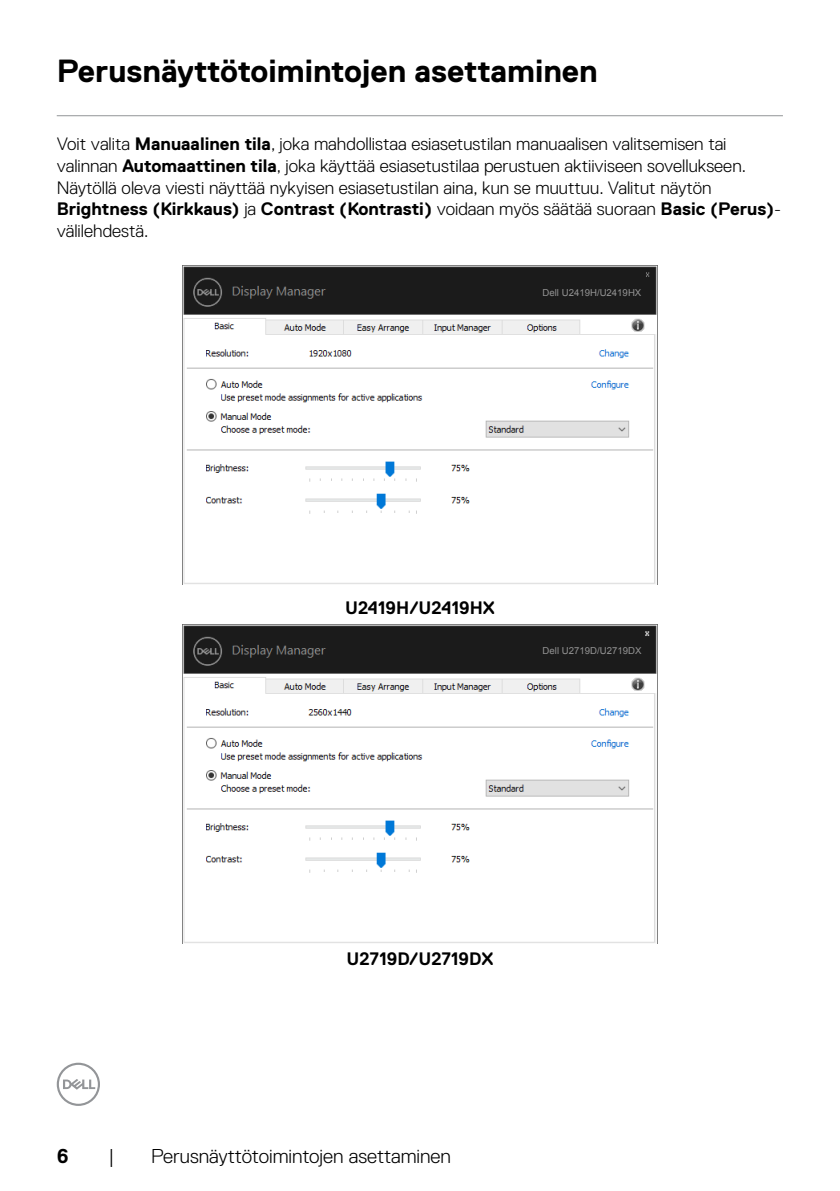
<style>
.page{position:relative;width:840px;height:1191px;background:#fff}
.page>*{position:absolute;margin:0;border:0;box-sizing:border-box;transform-origin:0 0}
.t1{font:700 32px "Dell Replica";color:#000}
.t2{font:300 20px "Dell Replica";color:#000}
.t3{font:700 20px "Dell Replica";color:#000}
.t4{font:300 18px/21.6px "Dell Replica";color:#000}
.t5{font:700 18px "Dell Replica";color:#000}
.t6{font:9.6px "Arial";color:#939393}
.s1{font-weight:700}
</style>
<div class="page">
<svg style="left:57px;top:1062px;width:43px;height:44px"></svg>
<hr style="left:57px;top:115px;width:725px;height:1px;background:#939598">
<img style="left:182px;top:265px;width:475px;height:320px">
<div style="left:539px;top:286px;width:103px;height:11px;background:#1b1b1b"></div>
<img style="left:182px;top:624px;width:475px;height:319px">
<div style="left:539px;top:645px;width:103px;height:11px;background:#1b1b1b"></div>
<h1 class="t1" style="left:57px;top:53px;width:542px">Perusnäyttötoimintojen asettaminen</h1>
<p class="t4" style="left:57px;top:133px;width:725px">Voit valita <span class="s1">Manuaalinen tila</span>, joka mahdollistaa esiasetustilan manuaalisen valitsemisen tai valinnan <span class="s1">Automaattinen tila</span>, joka käyttää esiasetustilaa perustuen aktiiviseen sovellukseen.<br>Näytöllä oleva viesti näyttää nykyisen esiasetustilan aina, kun se muuttuu. Valitut näytön <span class="s1">Brightness (Kirkkaus)</span> ja <span class="s1">Contrast (Kontrasti)</span> voidaan myös säätää suoraan <span class="s1">Basic (Perus)</span>- välilehdestä.</p>
<p class="t6" style="left:542px;top:286px;width:100px">Dell U2419H/U2419HX</p>
<p class="t5" style="left:345px;top:597px;width:151px">U2419H/U2419HX</p>
<p class="t6" style="left:542px;top:645px;width:100px">Dell U2719D/U2719DX</p>
<p class="t5" style="left:346px;top:948px;width:148px">U2719D/U2719DX</p>
<p class="t3" style="left:57px;top:1144px;width:13px">6</p>
<p class="t2" style="left:108px;top:1144px;width:7px">|</p>
<p class="t2" style="left:151px;top:1144px;width:301px">Perusnäyttötoimintojen asettaminen</p>
</div>
